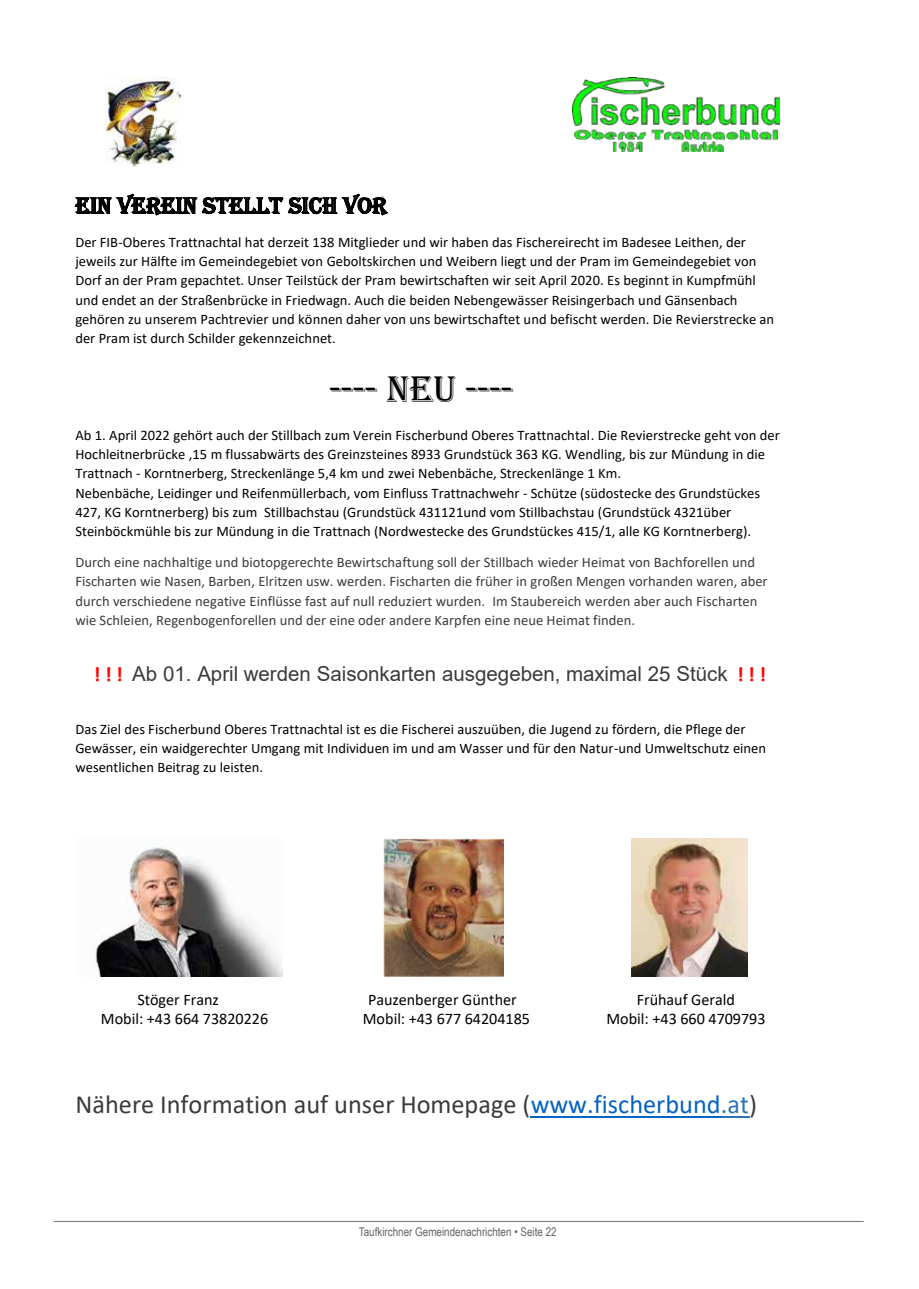
<style>
.page{position:relative;width:919px;height:1289px;background:#fff}
.page>*{position:absolute;margin:0;border:0;box-sizing:border-box;transform-origin:0 0}
.t1{font:38.1px "Algerian";color:#000}
.t2{font:26.25px "Calibri";color:#3c3b3b}
.t3{font:23.25px "Algerian";color:#000}
.t4{font:20.55px "Arial";color:#3c3b3b}
.t5{font:16.2px "Calibri";color:#000}
.t6{font:14.55px/19.2px "Calibri";color:#000}
.t7{font:14.55px/19.4px "Calibri";color:#3c3b3b}
.t8{font:12px "Arial Narrow";color:#646363}
.s1{font-family:"Calibri";font-weight:700;color:#f00}
.s2{color:#0563c1}
.s3{color:#2e74b5}
</style>
<div class="page">
<hr style="left:54px;top:1220px;width:809px;height:1px;background:#808080">
<hr style="left:530px;top:1115px;width:191px;height:2px;background:#0563c1">
<hr style="left:721px;top:1115px;width:28px;height:2px;background:#2e74b5">
<img style="left:95px;top:847px;width:187px;height:129px">
<img style="left:631px;top:838px;width:116px;height:138px">
<img style="left:383px;top:838px;width:120px;height:138px">
<img style="left:105px;top:77px;width:75px;height:89px">
<img style="left:573px;top:77px;width:206px;height:74px">
<h3 class="t3" style="left:75px;top:193px;width:313px">EIN VEREIN STELLT SICH VOR</h3>
<p class="t6" style="left:75px;top:232px;width:700px">Der FIB-Oberes Trattnachtal hat derzeit 138 Mitglieder und wir haben das Fischereirecht im Badesee Leithen, der jeweils zur Hälfte im Gemeindegebiet von Geboltskirchen und Weibern liegt und der Pram im Gemeindegebiet von Dorf an der Pram gepachtet. Unser Teilstück der Pram bewirtschaften wir seit April 2020. Es beginnt in Kumpfmühl und endet an der Straßenbrücke in Friedwagn. Auch die beiden Nebengewässer Reisingerbach und Gänsenbach gehören zu unserem Pachtrevier und können daher von uns bewirtschaftet und befischt werden. Die Revierstrecke an der Pram ist durch Schilder gekennzeichnet.</p>
<h1 class="t1" style="left:329px;top:368px;width:185px">---- NEU ----</h1>
<p class="t6" style="left:75px;top:425px;width:706px">Ab 1. April 2022 gehört auch der Stillbach zum Verein Fischerbund Oberes Trattnachtal. Die Revierstrecke geht von der Hochleitnerbrücke ,15 m flussabwärts des Greinzsteines 8933 Grundstück 363 KG. Wendling, bis zur Mündung in die Trattnach - Korntnerberg, Streckenlänge 5,4 km und zwei Nebenbäche, Streckenlänge 1 Km.<br>Nebenbäche, Leidinger und Reifenmüllerbach, vom Einfluss Trattnachwehr - Schütze (südostecke des Grundstückes 427, KG Korntnerberg) bis zum Stillbachstau (Grundstück 431121und vom Stillbachstau (Grundstück 4321über Steinböckmühle bis zur Mündung in die Trattnach (Nordwestecke des Grundstückes 415/1, alle KG Korntnerberg).</p>
<p class="t7" style="left:75px;top:552px;width:693px">Durch eine nachhaltige und biotopgerechte Bewirtschaftung soll der Stillbach wieder Heimat von Bachforellen und Fischarten wie Nasen, Barben, Elritzen usw. werden. Fischarten die früher in großen Mengen vorhanden waren, aber durch verschiedene negative Einflüsse fast auf null reduziert wurden. Im Staubereich werden aber auch Fischarten wie Schleien, Regenbogenforellen und der eine oder andere Karpfen eine neue Heimat finden.</p>
<h3 class="t4" style="left:94px;top:659px;width:673px"><span class="s1">! ! !</span> Ab 01. April werden Saisonkarten ausgegeben, maximal 25 Stück <span class="s1">! ! !</span></h3>
<p class="t6" style="left:75px;top:718px;width:692px">Das Ziel des Fischerbund Oberes Trattnachtal ist es die Fischerei auszuüben, die Jugend zu fördern, die Pflege der<br>Gewässer, ein waidgerechter Umgang mit Individuen im und am Wasser und für den Natur-und Umweltschutz einen wesentlichen Beitrag zu leisten.</p>
<p class="t5" style="left:137px;top:988px;width:83px">Stöger Franz</p>
<p class="t5" style="left:368px;top:988px;width:150px">Pauzenberger Günther</p>
<p class="t5" style="left:636px;top:988px;width:100px">Frühauf Gerald</p>
<p class="t5" style="left:101px;top:1007px;width:169px">Mobil: +43 664 73820226</p>
<p class="t5" style="left:363px;top:1007px;width:169px">Mobil: +43 677 64204185</p>
<p class="t5" style="left:606px;top:1007px;width:161px">Mobil: +43 660 4709793</p>
<h2 class="t2" style="left:75px;top:1085px;width:683px">Nähere Information auf unser Homepage (<span class="s2">www.fischerbund</span><span class="s3">.at</span>)</h2>
<p class="t8" style="left:359px;top:1222px;width:199px">Taufkirchner Gemeindenachrichten • Seite 22</p>
</div>
